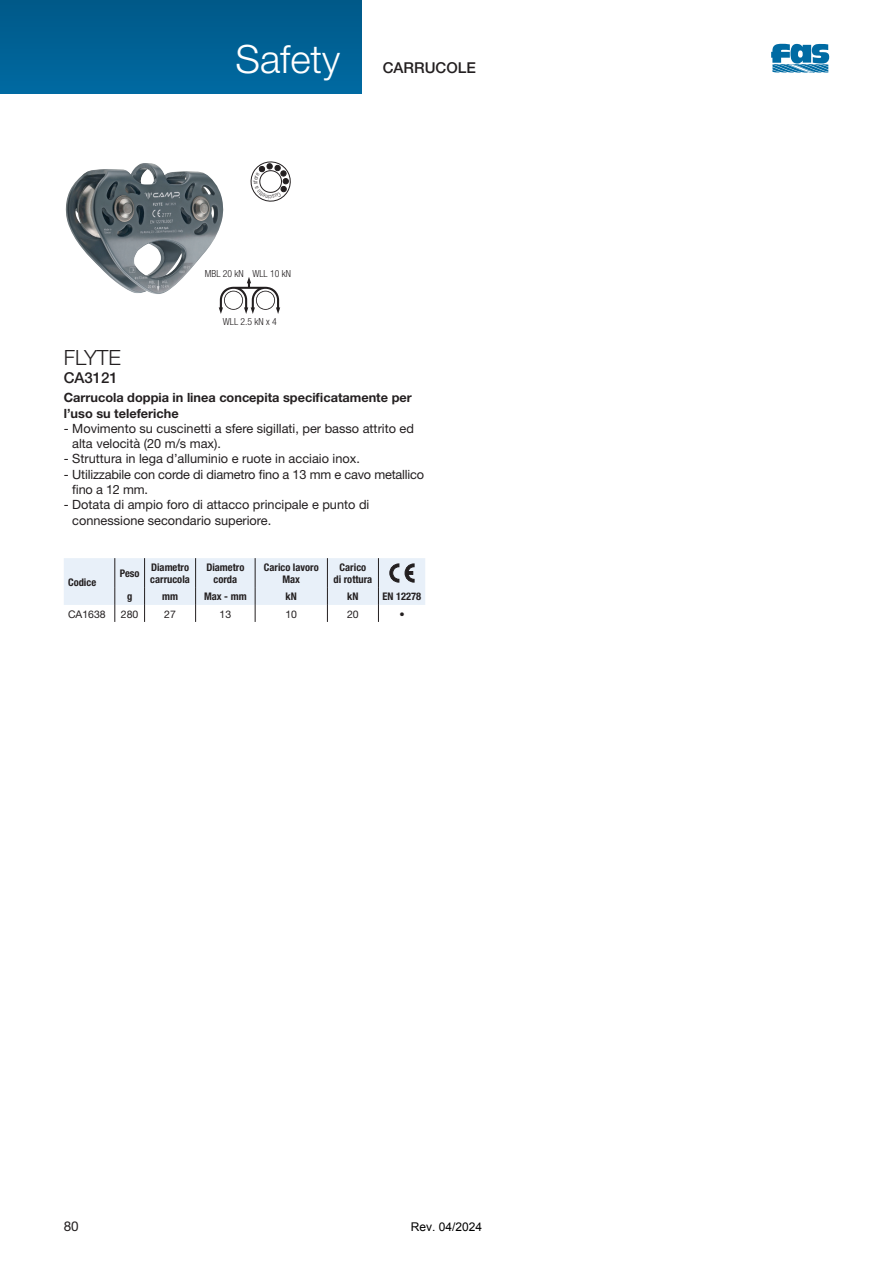
<style>
.page{position:relative;width:893px;height:1263px;background:#fff}
.page>*{position:absolute;margin:0;border:0;box-sizing:border-box;transform-origin:0 0}
.t1{font:300 39px "Helvetica Neue";color:#fff}
.t2{font:300 21px "Helvetica Neue";color:#231f20}
.t3{font:500 15px "Helvetica Neue";color:#231f20}
.t4{font:13.5px "Helvetica Neue";color:#231f20}
.t5{font:12.75px/15.3px "Helvetica Neue";color:#231f20}
.t6{font:700 12.75px/15.3px "Helvetica Neue";color:#231f20}
.t7{font:12px "Arial";color:#000}
.t8{font:700 condensed 10.5px/12.6px "Helvetica Neue";color:#231f20;text-align:center}
.t9{font:10.5px "Helvetica Neue";color:#231f20}
.t10{font:300 condensed 9.75px "Helvetica Neue";color:#231f20}
</style>
<div class="page">
<div style="left:0;top:0;width:361px;height:94px;background:#006195"></div>
<svg style="left:771px;top:44px;width:58px;height:29px;background:#4794bc"></svg>
<img style="left:65px;top:163px;width:159px;height:131px">
<svg style="left:219px;top:277px;width:61px;height:37px"></svg>
<svg style="left:64px;top:558px;width:361px;height:64px"></svg>
<svg style="left:250px;top:161px;width:41px;height:41px"></svg>
<h1 class="t1" style="left:235px;top:35px;width:106px">Safety</h1>
<p class="t3" style="left:383px;top:58px;width:95px">CARRUCOLE</p>
<p class="t10" style="left:205px;top:268px;width:40px">MBL 20 kN</p>
<p class="t10" style="left:252px;top:268px;width:40px">WLL 10 kN</p>
<p class="t10" style="left:223px;top:316px;width:55px">WLL 2.5 kN x 4</p>
<h2 class="t2" style="left:64px;top:344px;width:59px">FLYTE</h2>
<p class="t3" style="left:64px;top:368px;width:56px">CA3121</p>
<p class="t6" style="left:64px;top:390px;width:349px">Carrucola doppia in linea concepita specificatamente per l’uso su teleferiche</p>
<p class="t5" style="left:72px;top:420px;width:343px;text-indent:-9px">- Movimento su cuscinetti a sfere sigillati, per basso attrito ed alta velocità (20 m/s max).</p>
<p class="t5" style="left:64px;top:451px;width:298px">- Struttura in lega d’alluminio e ruote in acciaio inox.</p>
<p class="t5" style="left:72px;top:466px;width:353px;text-indent:-9px">- Utilizzabile con corde di diametro fino a 13 mm e cavo metallico fino a 12 mm.</p>
<p class="t5" style="left:72px;top:497px;width:299px;text-indent:-9px">- Dotata di ampio foro di attacco principale e punto di connessione secondario superiore.</p>
<p class="t8" style="left:68px;top:575px;width:30px">Codice</p>
<p class="t8" style="left:120px;top:567px;width:21px">Peso</p>
<p class="t8" style="left:150px;top:561px;width:41px;text-align:left">Diametro carrucola</p>
<p class="t8" style="left:206px;top:561px;width:40px">Diametro corda</p>
<p class="t8" style="left:264px;top:561px;width:56px">Carico lavoro<br>Max</p>
<p class="t8" style="left:333px;top:561px;width:40px">Carico<br>di rottura</p>
<p class="t8" style="left:127px;top:590px;width:7px">g</p>
<p class="t8" style="left:162px;top:590px;width:17px">mm</p>
<p class="t8" style="left:204px;top:590px;width:44px">Max - mm</p>
<p class="t8" style="left:286px;top:590px;width:13px">kN</p>
<p class="t8" style="left:347px;top:590px;width:13px">kN</p>
<p class="t8" style="left:383px;top:590px;width:40px">EN 12278</p>
<p class="t9" style="left:68px;top:607px;width:39px">CA1638</p>
<p class="t9" style="left:121px;top:607px;width:19px">280</p>
<p class="t9" style="left:164px;top:607px;width:13px">27</p>
<p class="t9" style="left:220px;top:607px;width:13px">13</p>
<p class="t9" style="left:285px;top:607px;width:13px">10</p>
<p class="t9" style="left:347px;top:607px;width:13px">20</p>
<p class="t9" style="left:399px;top:607px;width:7px">•</p>
<p class="t4" style="left:64px;top:1218px;width:17px">80</p>
<p class="t7" style="left:411px;top:1219px;width:73px">Rev. 04/2024</p>
</div>
